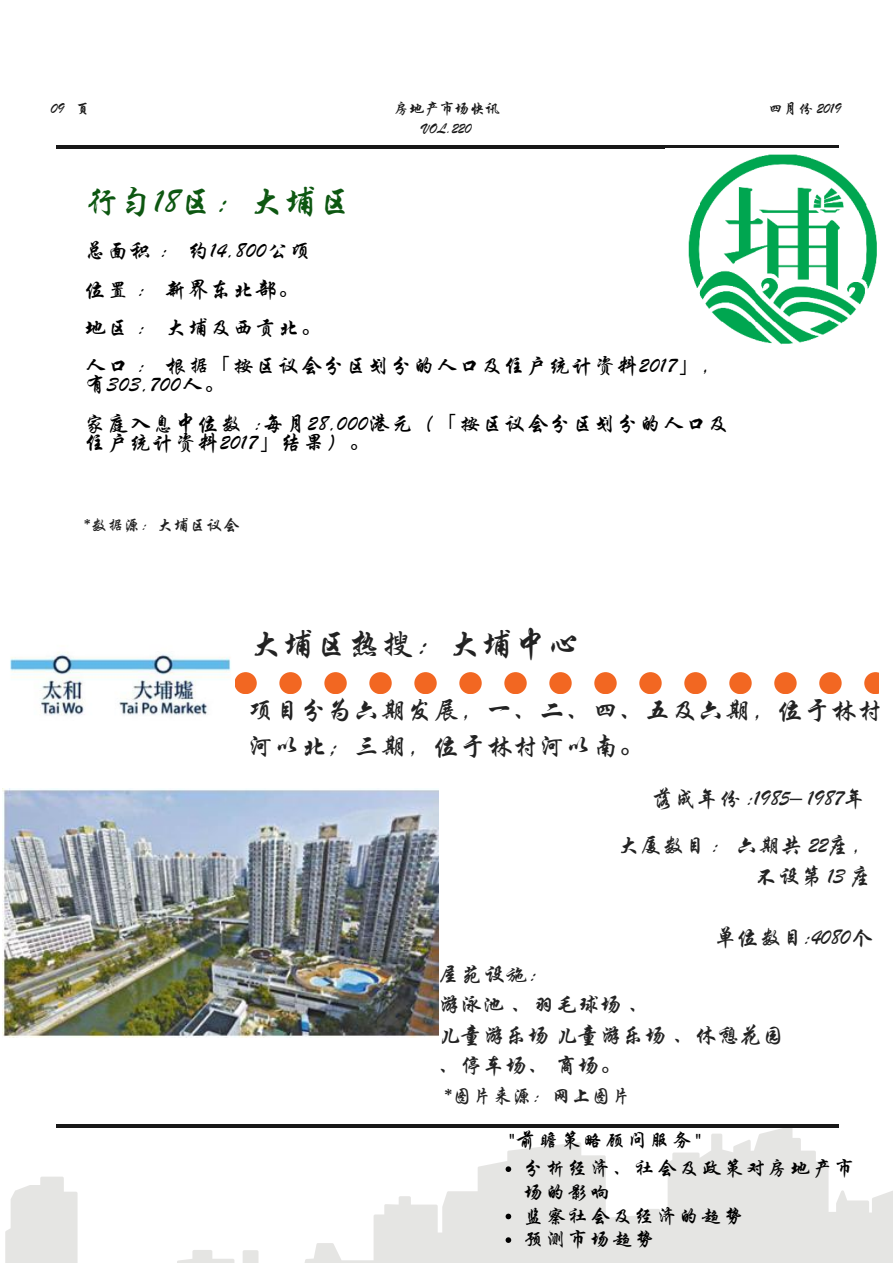
<style>
.page{position:relative;width:893px;height:1263px;background:#fff}
.page>*{position:absolute;margin:0;border:0;box-sizing:border-box;transform-origin:0 0}
.t1{font:34.8px "ST Xingkai";color:#0d5711}
.t2{font:33.15px "ST Xingkai";color:#222}
.t3{font:26.55px/36px "ST Xingkai";color:#222}
.t4{font:22.35px/30.5px "ST Xingkai";color:#222}
.t5{font:21.45px/38.2px "ST Xingkai";letter-spacing:.05em;color:#000}
.t6{font:19.8px/23.7px "ST Xingkai";letter-spacing:.12em;color:#000}
.t7{font:19.8px "ST Xingkai";color:#222}
.t8{font:16.5px "ST Xingkai";color:#222}
.t9{font:15.15px "ST Xingkai";color:#181818}
.s1{font-family:"Liberation Sans"}
</style>
<div class="page">
<hr style="left:56px;top:145px;width:782px;height:4px;background:#181818">
<svg style="left:56px;top:1126px;width:837px;height:137px"></svg>
<svg style="left:5px;top:1130px;width:885px;height:133px"></svg>
<hr style="left:56px;top:1124px;width:782px;height:3px;background:#181818">
<svg style="left:506px;top:1166px;width:5px;height:6px"></svg>
<svg style="left:506px;top:1214px;width:5px;height:5px"></svg>
<svg style="left:506px;top:1237px;width:5px;height:6px"></svg>
<div style="left:459px;top:672px;width:23px;height:22px;background:#f26722;border-radius:50%"></div>
<div style="left:504px;top:672px;width:23px;height:22px;background:#f26722;border-radius:50%"></div>
<div style="left:414px;top:672px;width:23px;height:22px;background:#f26722;border-radius:50%"></div>
<div style="left:594px;top:672px;width:23px;height:22px;background:#f26722;border-radius:50%"></div>
<svg style="left:235px;top:672px;width:22px;height:22px"></svg>
<div style="left:639px;top:672px;width:23px;height:22px;background:#f26722;border-radius:50%"></div>
<div style="left:279px;top:672px;width:23px;height:22px;background:#f26722;border-radius:50%"></div>
<div style="left:324px;top:672px;width:23px;height:22px;background:#f26722;border-radius:50%"></div>
<div style="left:369px;top:672px;width:23px;height:22px;background:#f26722;border-radius:50%"></div>
<div style="left:549px;top:672px;width:23px;height:22px;background:#f26722;border-radius:50%"></div>
<svg style="left:864px;top:672px;width:14px;height:22px"></svg>
<div style="left:729px;top:672px;width:23px;height:22px;background:#f26722;border-radius:50%"></div>
<div style="left:774px;top:672px;width:23px;height:22px;background:#f26722;border-radius:50%"></div>
<div style="left:684px;top:672px;width:23px;height:22px;background:#f26722;border-radius:50%"></div>
<div style="left:819px;top:672px;width:23px;height:22px;background:#f26722;border-radius:50%"></div>
<img style="left:10px;top:652px;width:221px;height:63px">
<img style="left:2px;top:788px;width:436px;height:249px">
<img style="left:688px;top:154px;width:189px;height:191px">
<p class="t9" style="left:51px;top:100px;width:41px">09 页</p>
<p class="t9" style="left:394px;top:101px;width:107px">房地产市场快讯</p>
<p class="t9" style="left:768px;top:101px;width:75px">四月份 2019</p>
<p class="t9" style="left:423px;top:120px;width:50px">VOL.220</p>
<h1 class="t1" style="left:84px;top:184px;width:270px">行匀18区：大埔区</h1>
<p class="t5" style="left:84px;top:233px;width:639px">总面积：约14,800公顷<br>位置：新界东北部。<br>地区：大埔及西贡北。<br>人口：根据「按区议会分区划分的人口及住户统计资料2017」，</p>
<p class="t5" style="left:84px;top:367px;width:646px">有303,700人。<br>家庭入息中位数 :每月28,000港元（「按区议会分区划分的人口及</p>
<p class="t5" style="left:84px;top:424px;width:287px">住户统计资料2017」结果）。</p>
<p class="t8" style="left:85px;top:517px;width:156px">*数据源：大埔区议会</p>
<h2 class="t2" style="left:249px;top:628px;width:333px">大埔区热搜：大埔中心</h2>
<p class="t3" style="left:248px;top:694px;width:637px">项目分为六期发展，一、二、四、五及六期，位于林村河以北；三期，位于林村河以南。</p>
<p class="t4" style="left:617px;top:776px;width:257px;line-height:47.2px;text-indent:35px">落成年份 :1985<span class="s1">–</span> 1987年大厦数目 : 六期共 22座，</p>
<p class="t4" style="left:755px;top:862px;width:119px">不设第 13 座</p>
<p class="t4" style="left:714px;top:923px;width:160px">单位数目:4080个</p>
<p class="t4" style="left:438px;top:960px;width:348px">屋苑设施：<br>游泳池、羽毛球场、<br>儿童游乐场儿童游乐场、休憩花园、停车场、商场。</p>
<p class="t7" style="left:446px;top:1086px;width:187px">*图片来源：网上图片</p>
<p class="t6" style="left:523px;top:1127px;width:332px;line-height:28.2px;text-indent:-16px">"前瞻策略顾问服务"<br>分析经济、社会及政策对房地产市</p>
<p class="t6" style="left:523px;top:1181px;width:221px">场的影响<br>监察社会及经济的趋势预测市场趋势</p>
</div>
